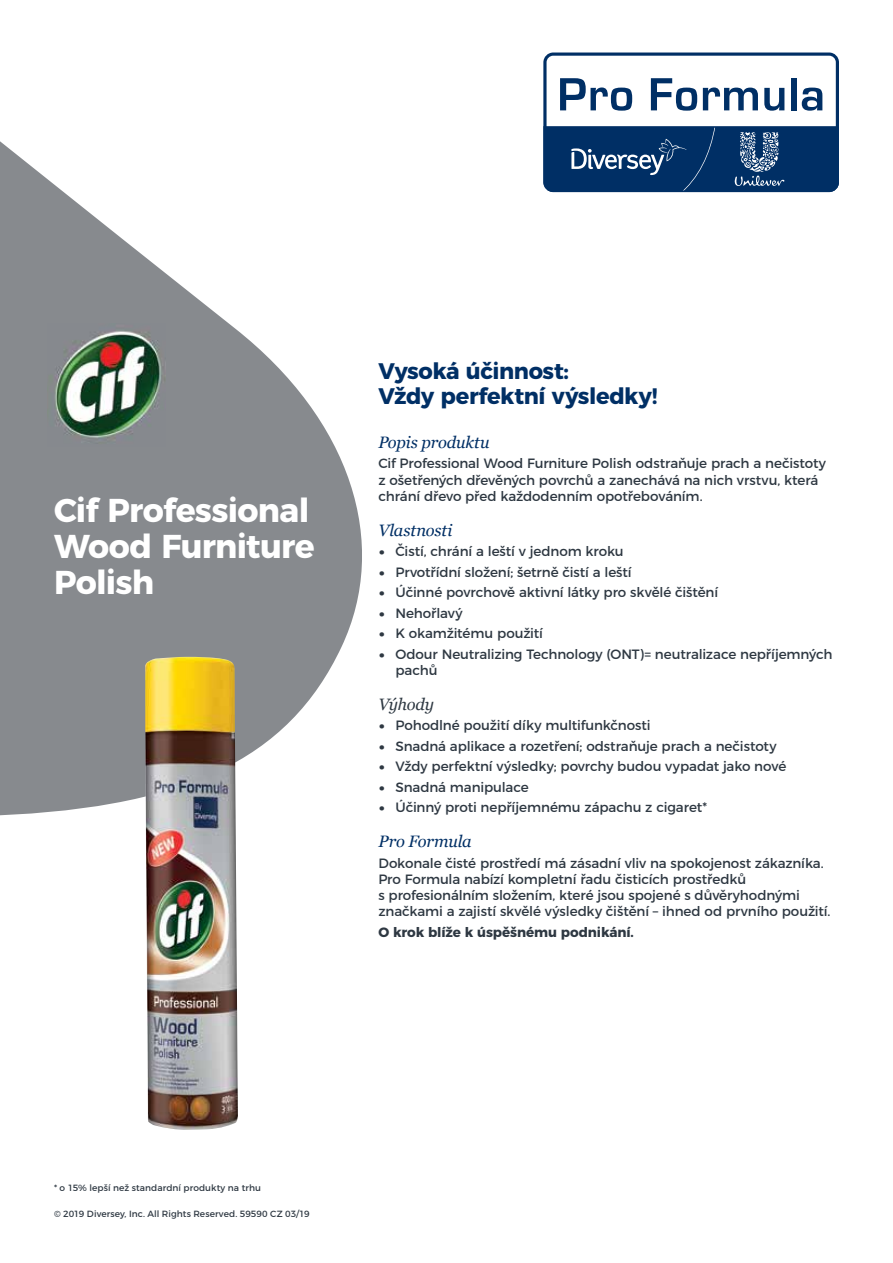
<style>
.page{position:relative;width:893px;height:1263px;background:#fff}
.page>*{position:absolute;margin:0;border:0;box-sizing:border-box;transform-origin:0 0}
.t1{font:700 33px/36px "Montserrat";letter-spacing:-.02em;color:#fff}
.t2{font:700 22.5px/25.5px "Montserrat";letter-spacing:-.02em;color:#002f65}
.t3{font:italic 16.5px "Georgia";letter-spacing:-.01em;color:#002f65}
.t4{font:italic 16.5px "Georgia";letter-spacing:-.02em;color:#2e3842}
.t5{font:13.5px/16.2px "Montserrat";letter-spacing:-.01em;color:#2e3842}
.t6{font:700 13.5px "Montserrat";letter-spacing:-.005em;color:#2e3842}
.t7{font:9px "Montserrat";letter-spacing:.005em;color:#2e3842}
.s1{font-family:"FS Albert Pro"}
</style>
<div class="page">
<svg style="left:0;top:141px;width:362px;height:675px;fill:#878a8e"></svg>
<svg style="left:543px;top:53px;width:296px;height:139px"></svg>
<img style="left:145px;top:657px;width:93px;height:473px">
<img style="left:47px;top:323px;width:119px;height:123px">
<h1 class="t1" style="left:54px;top:489px;width:262px">Cif Professional<br>Wood Furniture<br>Polish</h1>
<h2 class="t2" style="left:378px;top:356px;width:281px">Vysoká účinnost:<br>Vždy perfektní výsledky!</h2>
<p class="t3" style="left:378px;top:430px;width:113px">Popis produktu</p>
<p class="t5" style="left:378px;top:454px;width:449px">Cif Professional Wood Furniture Polish odstraňuje prach a nečistoty z ošetřených dřevěných povrchů a zanechává na nich vrstvu, která chrání dřevo před každodenním opotřebováním.</p>
<p class="t3" style="left:378px;top:518px;width:76px">Vlastnosti</p>
<p class="t5" style="left:378px;top:542px;width:247px"><span class="s1">•</span> Čistí, chrání a leští v jednom kroku</p>
<p class="t5" style="left:378px;top:563px;width:255px"><span class="s1">•</span> Prvotřídní složení; šetrně čistí a leští</p>
<p class="t5" style="left:378px;top:583px;width:341px"><span class="s1">•</span> Účinné povrchově aktivní látky pro skvělé čištění</p>
<p class="t5" style="left:378px;top:604px;width:86px"><span class="s1">•</span> Nehořlavý</p>
<p class="t5" style="left:378px;top:624px;width:166px"><span class="s1">•</span> K okamžitému použití</p>
<p class="t5" style="left:395px;top:645px;width:439px;text-indent:-17px"><span class="s1">•</span> Odour Neutralizing Technology (ONT)= neutralizace nepříjemných pachů</p>
<p class="t4" style="left:378px;top:692px;width:57px">Výhody</p>
<p class="t5" style="left:378px;top:716px;width:274px"><span class="s1">•</span> Pohodlné použití díky multifunkčnosti</p>
<p class="t5" style="left:378px;top:737px;width:400px"><span class="s1">•</span> Snadná aplikace a rozetření; odstraňuje prach a nečistoty</p>
<p class="t5" style="left:378px;top:757px;width:409px"><span class="s1">•</span> Vždy perfektní výsledky; povrchy budou vypadat jako nové</p>
<p class="t5" style="left:378px;top:778px;width:152px"><span class="s1">•</span> Snadná manipulace</p>
<p class="t5" style="left:378px;top:798px;width:330px"><span class="s1">•</span> Účinný proti nepříjemnému zápachu z cigaret*</p>
<p class="t3" style="left:378px;top:829px;width:95px">Pro Formula</p>
<p class="t5" style="left:378px;top:853px;width:454px">Dokonale čisté prostředí má zásadní vliv na spokojenost zákazníka.<br>Pro Formula nabízí kompletní řadu čisticích prostředků<br>s profesionálním složením, které jsou spojené s důvěryhodnými značkami a zajistí skvělé výsledky čištění – ihned od prvního použití.</p>
<p class="t6" style="left:378px;top:921px;width:257px">O krok blíže k úspěšnému podnikání.</p>
<p class="t7" style="left:54px;top:1180px;width:208px">* o 15% lepší než standardní produkty na trhu</p>
<p class="t7" style="left:54px;top:1207px;width:257px">© 2019 Diversey, Inc. All Rights Reserved. 59590 CZ 03/19</p>
</div>
